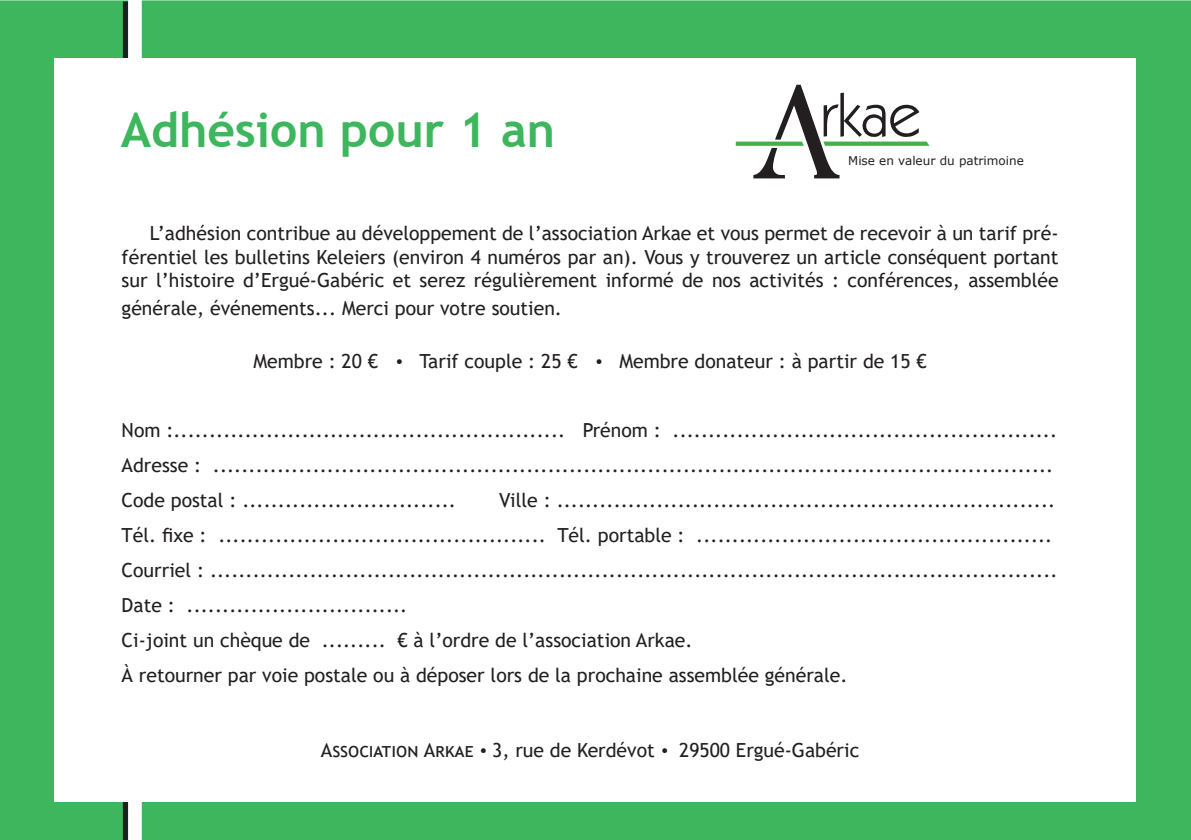
<style>
.page{position:relative;width:1191px;height:840px;background:#fff}
.page>*{position:absolute;margin:0;border:0;box-sizing:border-box;transform-origin:0 0}
.t1{font:700 48px "Trebuchet MS";color:#3eb65d}
.t2{font:19.4px/35px "Trebuchet MS";color:#231f20}
.t3{font:12px "Verdana";color:#231f20}
.s1{font-family:"Times New Roman";font-style:italic}
</style>
<div class="page">
<div style="left:0;top:0;width:1191px;height:839px;background:#3eb65d"></div>
<svg style="left:123px;top:0;width:19px;height:839px"></svg>
<div style="left:55px;top:58px;width:1081px;height:743px;background:#fff"></div>
<svg style="left:736px;top:85px;width:193px;height:93px"></svg>
<h1 class="t1" style="left:121px;top:99px;width:436px">Adhésion pour 1 an</h1>
<p class="t3" style="left:848px;top:153px;width:177px">Mise en valeur du patrimoine</p>
<p class="t2" style="left:122px;top:222px;width:938px;line-height:23.2px;text-align:justify;text-indent:28px">L’adhésion contribue au développement de l’association Arkae et vous permet de recevoir à un tarif pré&shy;férentiel les bulletins Keleiers (environ 4 numéros par an). Vous y trouverez un article conséquent portant sur l’histoire d’Ergué-Gabéric et serez régulièrement informé de nos activités : conférences, assemblée</p>
<p class="t2" style="left:122px;top:290px;width:442px">générale, événements... Merci pour votre soutien.</p>
<p class="t2" style="left:253px;top:343px;width:674px">Membre : 20 € <span class="s1">•</span> Tarif couple : 25 € <span class="s1">•</span> Membre donateur : à partir de 15 €</p>
<p class="t2" style="left:122px;top:412px;width:937px">Nom :....................................................... Prénom : ......................................................<br>Adresse : ......................................................................................................................<br>Code postal : ..............................</p>
<p class="t2" style="left:122px;top:482px;width:937px;text-indent:378px">Ville : ......................................................................<br>Tél. fixe : .............................................. Tél. portable : ..................................................<br>Courriel : .......................................................................................................................<br>Date : ...............................<br>Ci-joint un chèque de ......... € à l’ordre de l’association Arkae.<br>À retourner par voie postale ou à déposer lors de la prochaine assemblée générale.</p>
<p class="t2" style="left:321px;top:732px;width:540px">Association Arkae <span class="s1">•</span> 3, rue de Kerdévot <span class="s1">•</span> 29500 Ergué-Gabéric</p>
</div>
